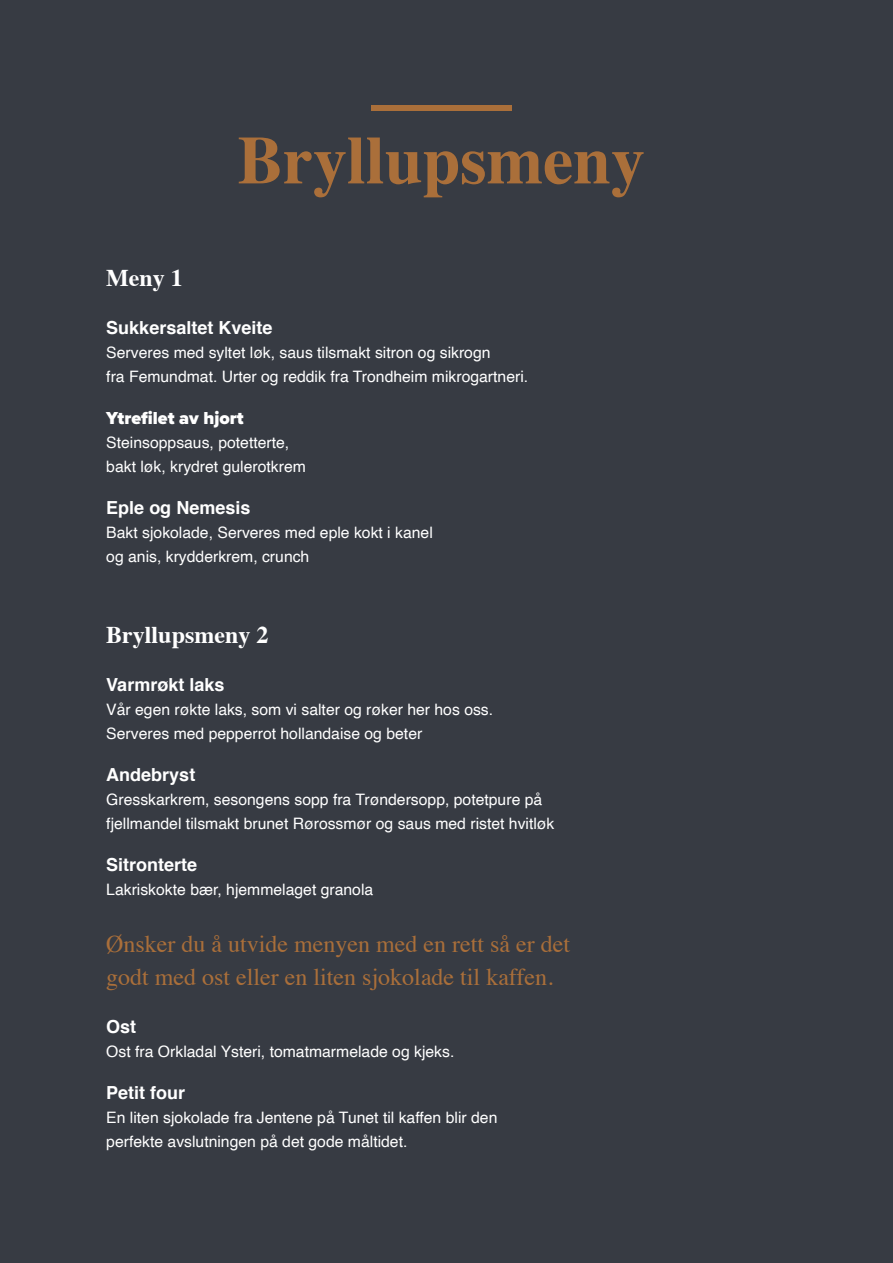
<style>
.page{position:relative;width:893px;height:1263px;background:#373b43}
.page>*{position:absolute;margin:0;border:0;box-sizing:border-box;transform-origin:0 0}
.t1{font:700 67.8px "Times";color:#aa6f3a}
.t2{font:24px/33px "Times";color:#aa6f3a}
.t3{font:700 24px "Times";color:#fff}
.t4{font:700 18px "Helvetica";color:#fff}
.t5{font:900 18px "Proxima Nova";color:#fff}
.t6{font:15.75px/24px "Helvetica";color:#fff}
</style>
<div class="page">
<div style="left:371px;top:105px;width:140px;height:5px;background:#aa6f3a"></div>
<h1 class="t1" style="left:238px;top:96px;width:409px">Bryllupsmeny</h1>
<h2 class="t3" style="left:106px;top:255px;width:78px">Meny 1</h2>
<p class="t4" style="left:106px;top:313px;width:168px">Sukkersaltet Kveite</p>
<p class="t6" style="left:106px;top:341px;width:423px">Serveres med syltet løk, saus tilsmakt sitron og sikrogn<br>fra Femundmat. Urter og reddik fra Trondheim mikrogartneri.</p>
<p class="t5" style="left:106px;top:404px;width:139px">Ytrefilet av hjort</p>
<p class="t6" style="left:106px;top:431px;width:201px">Steinsoppsaus, potetterte, bakt løk, krydret gulerotkrem</p>
<p class="t4" style="left:106px;top:493px;width:146px">Eple og Nemesis</p>
<p class="t6" style="left:106px;top:521px;width:328px">Bakt sjokolade, Serveres med eple kokt i kanel og anis, krydderkrem, crunch</p>
<h2 class="t3" style="left:106px;top:612px;width:164px">Bryllupsmeny 2</h2>
<p class="t4" style="left:106px;top:670px;width:120px">Varmrøkt laks</p>
<p class="t6" style="left:106px;top:698px;width:388px">Vår egen røkte laks, som vi salter og røker her hos oss.<br>Serveres med pepperrot hollandaise og beter</p>
<p class="t4" style="left:106px;top:760px;width:91px">Andebryst</p>
<p class="t6" style="left:106px;top:788px;width:450px">Gresskarkrem, sesongens sopp fra Trøndersopp, potetpure på fjellmandel tilsmakt brunet Rørossmør og saus med ristet hvitløk</p>
<p class="t4" style="left:106px;top:850px;width:93px">Sitronterte</p>
<p class="t6" style="left:106px;top:878px;width:268px">Lakriskokte bær, hjemmelaget granola</p>
<h2 class="t2" style="left:106px;top:925px;width:465px">Ønsker du å utvide menyen med en rett så er det godt med ost eller en liten sjokolade til kaffen.</h2>
<p class="t4" style="left:106px;top:1012px;width:32px">Ost</p>
<p class="t6" style="left:106px;top:1040px;width:350px">Ost fra Orkladal Ysteri, tomatmarmelade og kjeks.</p>
<p class="t4" style="left:106px;top:1078px;width:81px">Petit four</p>
<p class="t6" style="left:106px;top:1106px;width:393px">En liten sjokolade fra Jentene på Tunet til kaffen blir den perfekte avslutningen på det gode måltidet.</p>
</div>
